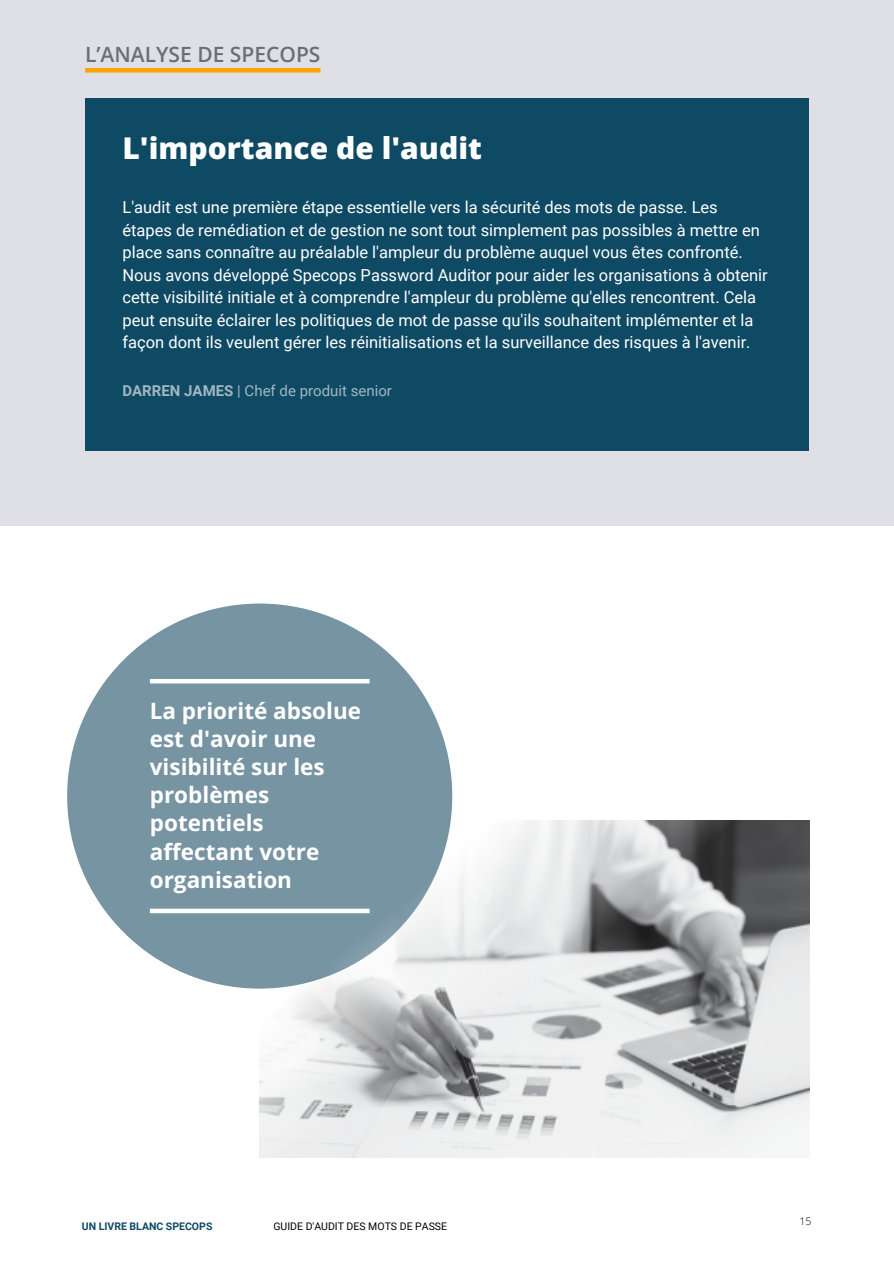
<style>
.page{position:relative;width:894px;height:1264px;background:#fff}
.page>*{position:absolute;margin:0;border:0;box-sizing:border-box;transform-origin:0 0}
.t1{font:800 30px "Open Sans";color:#fff}
.t2{font:700 22.5px/28.2px "Open Sans";color:#fff}
.t3{font:600 21px "Open Sans";color:#6d6e71}
.t4{font:16.5px/22.5px "Roboto";color:#fff}
.t5{font:15px "Roboto";color:#a1b7c1}
.t6{font:10.5px "Roboto";color:#000}
.t7{font:700 10.5px "Roboto";color:#0f4a65}
.t8{font:300 10.5px "Open Sans";color:#000}
.s1{font-weight:700}
</style>
<div class="page">
<div style="left:67px;top:603px;width:385px;height:385px;background:#7794a3;border-radius:50%"></div>
<img style="left:260px;top:820px;width:549px;height:337px">
<div style="left:0;top:0;width:893px;height:526px;background:#dee0e6"></div>
<div style="left:85px;top:68px;width:235px;height:5px;background:#fba500"></div>
<div style="left:85px;top:98px;width:723px;height:352px;background:#0f4a65"></div>
<hr style="left:150px;top:679px;width:219px;height:4px;background:#fff">
<div style="left:150px;top:908px;width:219px;height:5px;background:#fff"></div>
<h3 class="t3" style="left:85px;top:40px;width:237px">L’ANALYSE DE SPECOPS</h3>
<h5 class="t1" style="left:122px;top:127px;width:361px">L'importance de l'audit</h5>
<p class="t4" style="left:122px;top:196px;width:646px">L'audit est une première étape essentielle vers la sécurité des mots de passe. Les étapes de remédiation et de gestion ne sont tout simplement pas possibles à mettre en place sans connaître au préalable l'ampleur du problème auquel vous êtes confronté.<br>Nous avons développé Specops Password Auditor pour aider les organisations à obtenir cette visibilité initiale et à comprendre l'ampleur du problème qu'elles rencontrent. Cela peut ensuite éclairer les politiques de mot de passe qu'ils souhaitent implémenter et la façon dont ils veulent gérer les réinitialisations et la surveillance des risques à l'avenir.</p>
<p class="t5" style="left:122px;top:382px;width:271px"><span class="s1">DARREN JAMES</span> | Chef de produit senior</p>
<p class="t2" style="left:150px;top:696px;width:213px">La priorité absolue est d'avoir une visibilité sur les problèmes potentiels affectant votre organisation</p>
<h4 class="t7" style="left:82px;top:1219px;width:132px">UN LIVRE BLANC SPECOPS</h4>
<h4 class="t6" style="left:273px;top:1219px;width:175px">GUIDE D'AUDIT DES MOTS DE PASSE</h4>
<h1 class="t8" style="left:799px;top:1213px;width:13px">15</h1>
</div>
